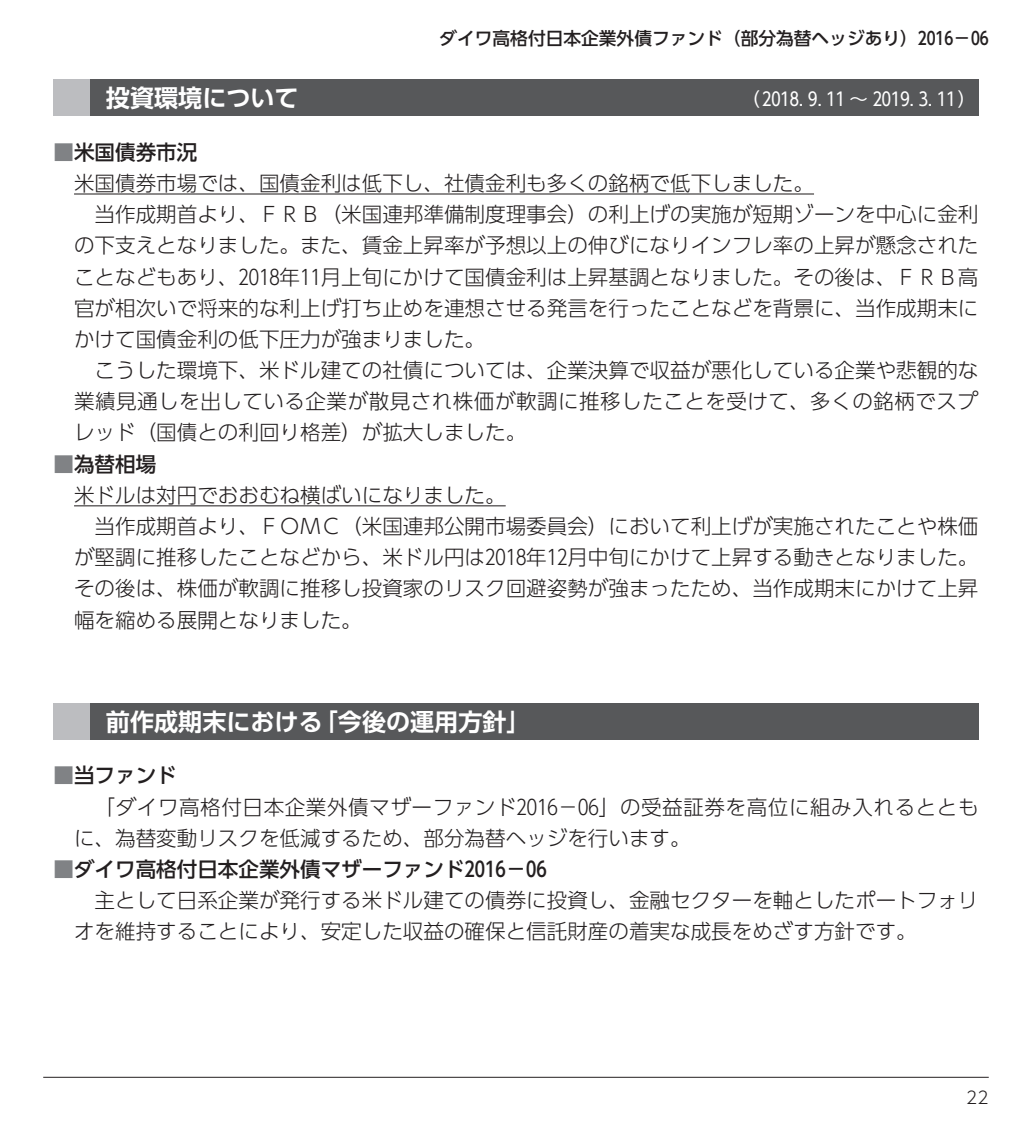
<style>
.page{position:relative;width:1032px;height:1134px;background:#fff}
.page>*{position:absolute;margin:0;border:0;box-sizing:border-box;transform-origin:0 0}
.t1{font:700 24px "UD Shin Go Pro De";color:#fff}
.t2{font:300 20.6px "UD Shin Go Pro";color:#231f20}
.t3{font:500 20.6px "UD Shin Go Pro";color:#231f20}
.t4{font:300 20.6px "UD Shin Go Pro";letter-spacing:.03em;color:#231f20}
.t5{font:300 20.6px "UD Shin Go Pro";letter-spacing:.025em;color:#231f20}
.t6{font:18.4px "UD Shin Go Pro";color:#fff}
.t7{font:500 17.8px "UD Shin Go Pro";color:#231f20}
.t8{font:300 17px "UD Shin Go Pro";color:#231f20}
.s1{color:#808285}
</style>
<div class="page">
<hr style="left:43px;top:1077px;width:946px;height:1px;background:#231f20">
<hr style="left:74px;top:193px;width:740px;height:1px;background:#231f20">
<hr style="left:74px;top:505px;width:432px;height:1px;background:#231f20">
<div style="left:54px;top:79px;width:924px;height:37px;background:#57585a"></div>
<div style="left:54px;top:79px;width:36px;height:37px;background:#bcbdc0"></div>
<div style="left:54px;top:703px;width:924px;height:37px;background:#57585a"></div>
<div style="left:54px;top:703px;width:36px;height:37px;background:#bcbdc0"></div>
<p class="t7" style="left:439px;top:24px;width:551px">ダイワ高格付日本企業外債ファンド（部分為替ヘッジあり）2016－06</p>
<p class="t1" style="left:106px;top:78px;width:194px">投資環境について</p>
<p class="t6" style="left:741px;top:84px;width:236px">（ 2018. 9. 11 ～ 2019. 3. 11）</p>
<p class="t3" style="left:54px;top:135px;width:145px"><span class="s1">■</span>米国債券市況</p>
<p class="t2" style="left:74px;top:166px;width:741px">米国債券市場では、国債金利は低下し、社債金利も多くの銘柄で低下しました。</p>
<p class="t2" style="left:95px;top:198px;width:885px">当作成期首より、ＦＲＢ（米国連邦準備制度理事会）の利上げの実施が短期ゾーンを中心に金利</p>
<p class="t2" style="left:74px;top:229px;width:906px">の下支えとなりました。また、賃金上昇率が予想以上の伸びになりインフレ率の上昇が懸念された</p>
<p class="t2" style="left:74px;top:260px;width:906px">ことなどもあり、2018年11月上旬にかけて国債金利は上昇基調となりました。その後は、ＦＲＢ高</p>
<p class="t2" style="left:74px;top:291px;width:906px">官が相次いで将来的な利上げ打ち止めを連想させる発言を行ったことなどを背景に、当作成期末に</p>
<p class="t2" style="left:74px;top:322px;width:413px">かけて国債金利の低下圧力が強まりました。</p>
<p class="t2" style="left:95px;top:354px;width:885px">こうした環境下、米ドル建ての社債については、企業決算で収益が悪化している企業や悲観的な</p>
<p class="t5" style="left:74px;top:385px;width:905px">業績見通しを出している企業が散見され株価が軟調に推移したことを受けて、多くの銘柄でスプ</p>
<p class="t2" style="left:74px;top:416px;width:454px">レッド（国債との利回り格差）が拡大しました。</p>
<p class="t3" style="left:54px;top:447px;width:104px"><span class="s1">■</span>為替相場</p>
<p class="t2" style="left:74px;top:478px;width:433px">米ドルは対円でおおむね横ばいになりました。</p>
<p class="t2" style="left:95px;top:509px;width:885px">当作成期首より、ＦＯＭＣ（米国連邦公開市場委員会）において利上げが実施されたことや株価</p>
<p class="t2" style="left:74px;top:541px;width:906px">が堅調に推移したことなどから、米ドル円は2018年12月中旬にかけて上昇する動きとなりました。</p>
<p class="t2" style="left:74px;top:572px;width:906px">その後は、株価が軟調に推移し投資家のリスク回避姿勢が強まったため、当作成期末にかけて上昇</p>
<p class="t2" style="left:74px;top:603px;width:289px">幅を縮める展開となりました。</p>
<p class="t1" style="left:106px;top:702px;width:426px">前作成期末における「今後の運用方針」</p>
<p class="t3" style="left:54px;top:759px;width:125px"><span class="s1">■</span>当ファンド</p>
<p class="t4" style="left:95px;top:790px;width:885px">「ダイワ高格付日本企業外債マザーファンド2016－06」の受益証券を高位に組み入れるととも</p>
<p class="t2" style="left:74px;top:821px;width:618px">に、為替変動リスクを低減するため、部分為替ヘッジを行います。</p>
<p class="t3" style="left:54px;top:852px;width:495px"><span class="s1">■</span>ダイワ高格付日本企業外債マザーファンド2016－06</p>
<p class="t2" style="left:95px;top:884px;width:885px">主として日系企業が発行する米ドル建ての債券に投資し、金融セクターを軸としたポートフォリ</p>
<p class="t2" style="left:74px;top:915px;width:844px">オを維持することにより、安定した収益の確保と信託財産の着実な成長をめざす方針です。</p>
<p class="t8" style="left:966px;top:1083px;width:24px">22</p>
</div>
